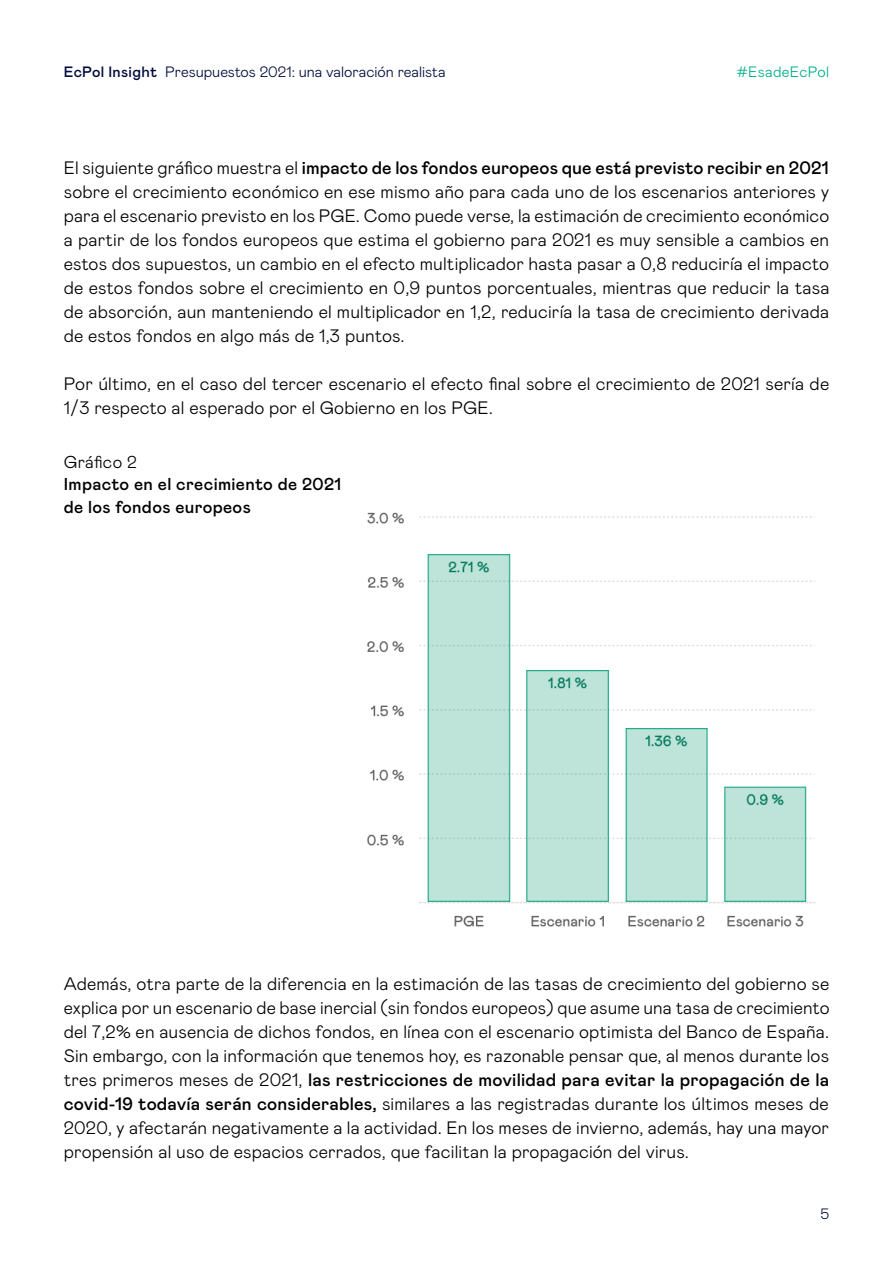
<style>
.page{position:relative;width:893px;height:1263px;background:#fff}
.page>*{position:absolute;margin:0;border:0;box-sizing:border-box;transform-origin:0 0}
.t1{font:300 18px/24px "Mabry Pro";letter-spacing:.01em;color:#000;text-align:justify}
.t2{font:500 17.25px/22.5px "Mabry Pro";letter-spacing:.02em;color:#000}
.t3{font:300 17.25px "Mabry Pro";letter-spacing:.02em;color:#000}
.t4{font:300 15px "Mabry Pro";color:#000b3d}
.t5{font:500 15px "Mabry Pro";letter-spacing:.02em;color:#000b3d}
.t6{font:300 15px "Mabry Pro";letter-spacing:.02em;color:#00ae87}
.s1{font-weight:500}
</style>
<div class="page">
<img style="left:367px;top:512px;width:448px;height:415px">
<p class="t4" style="left:165px;top:61px;width:282px">Presupuestos 2021: una valoración realista</p>
<p class="t5" style="left:64px;top:61px;width:95px">EcPol Insight</p>
<p class="t6" style="left:736px;top:61px;width:94px">#EsadeEcPol</p>
<p class="t1" style="left:64px;top:155px;width:767px">El siguiente gráfico muestra el <span class="s1">impacto de los fondos europeos que está previsto recibir en 2021 </span>sobre el crecimiento económico en ese mismo año para cada uno de los escenarios anteriores y para el escenario previsto en los PGE. Como puede verse, la estimación de crecimiento económico a partir de los fondos europeos que estima el gobierno para 2021 es muy sensible a cambios en estos dos supuestos, un cambio en el efecto multiplicador hasta pasar a 0,8 reduciría el impacto de estos fondos sobre el crecimiento en 0,9 puntos porcentuales, mientras que reducir la tasa de absorción, aun manteniendo el multiplicador en 1,2, reduciría la tasa de crecimiento derivada de estos fondos en algo más de 1,3 puntos.</p>
<p class="t1" style="left:64px;top:371px;width:767px">Por último, en el caso del tercer escenario el efecto final sobre el crecimiento de 2021 sería de<br>1/3 respecto al esperado por el Gobierno en los PGE.</p>
<p class="t3" style="left:64px;top:449px;width:75px">Gráfico 2</p>
<p class="t2" style="left:64px;top:472px;width:279px">Impacto en el crecimiento de 2021 de los fondos europeos</p>
<p class="t1" style="left:64px;top:971px;width:767px">Además, otra parte de la diferencia en la estimación de las tasas de crecimiento del gobierno se explica por un escenario de base inercial (sin fondos europeos) que asume una tasa de crecimiento del 7,2% en ausencia de dichos fondos, en línea con el escenario optimista del Banco de España.<br>Sin embargo, con la información que tenemos hoy, es razonable pensar que, al menos durante los tres primeros meses de 2021, <span class="s1">las restricciones de movilidad para evitar la propagación de la covid-19 todavía serán considerables,</span> similares a las registradas durante los últimos meses de 2020, y afectarán negativamente a la actividad. En los meses de invierno, además, hay una mayor propensión al uso de espacios cerrados, que facilitan la propagación del virus.</p>
<p class="t4" style="left:820px;top:1203px;width:10px">5</p>
</div>
